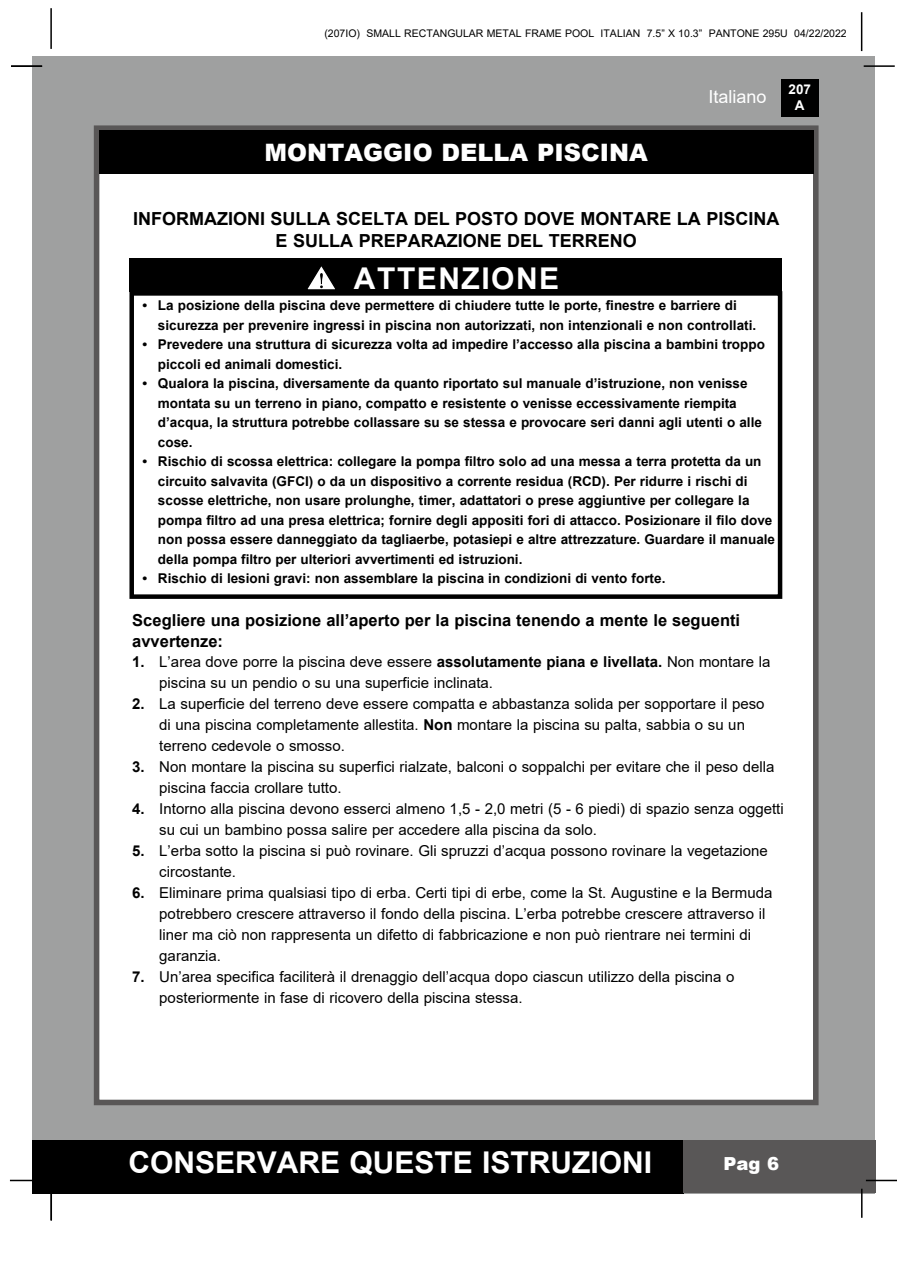
<style>
.page{position:relative;width:897px;height:1264px;background:#fff}
.page>*{position:absolute;margin:0;border:0;box-sizing:border-box;transform-origin:0 0}
.t1{font:700 30px "Arial";color:#fff}
.t2{font:700 30px "Arial";letter-spacing:.05em;color:#fff}
.t3{font:900 24px "Arial";color:#fff}
.t4{font:700 18px/21.6px "Arial";color:#000;text-align:center}
.t5{font:18px "Arial";color:#fff}
.t6{font:900 18px "Arial";color:#fff}
.t7{font:700 16.5px/21px "Arial";color:#000}
.t8{font:15px/21px "Arial";color:#000}
.t9{font:700 13.5px/19.5px "Arial";color:#000}
.t10{font:700 13.5px/16.2px "Arial";color:#fff;text-align:center}
.t11{font:10.5px "Arial";color:#000}
.s1{font-weight:700}
</style>
<div class="page">
<div style="left:33px;top:56px;width:842px;height:1137px;background:#9fa0a0"></div>
<div style="left:780px;top:79px;width:38px;height:38px;background:#000"></div>
<hr style="left:863px;top:65px;width:31px;height:2px;background:#000">
<hr style="left:50px;top:8px;width:2px;height:41px;background:#000">
<hr style="left:860px;top:12px;width:2px;height:39px;background:#000">
<div style="left:33px;top:1140px;width:650px;height:53px;background:#000"></div>
<div style="left:683px;top:1140px;width:192px;height:53px;background:#595757"></div>
<hr style="left:865px;top:1179px;width:31px;height:2px;background:#000">
<hr style="left:860px;top:1188px;width:2px;height:29px;background:#000">
<hr style="left:10px;top:1179px;width:31px;height:2px;background:#000">
<div style="left:94px;top:125px;width:724px;height:980px;background:#fff;border:6px solid #595757"></div>
<div style="left:99px;top:130px;width:714px;height:44px;background:#000"></div>
<hr style="left:50px;top:1190px;width:2px;height:30px;background:#000">
<hr style="left:11px;top:65px;width:31px;height:2px;background:#000">
<div style="left:129px;top:258px;width:653px;height:34px;background:#000"></div>
<div style="left:129px;top:291px;width:653px;height:308px;border:4px solid #000"></div>
<svg style="left:307px;top:266px;width:28px;height:24px"></svg>
<p class="t11" style="left:324px;top:26px;width:524px">(207IO) SMALL RECTANGULAR METAL FRAME POOL ITALIAN 7.5” X 10.3” PANTONE 295U 04/22/2022</p>
<h2 class="t3" style="left:264px;top:135px;width:384px">MONTAGGIO DELLA PISCINA</h2>
<h3 class="t5" style="left:708px;top:84px;width:60px">Italiano</h3>
<p class="t10" style="left:788px;top:81px;width:24px">207<br>A</p>
<h3 class="t4" style="left:133px;top:208px;width:648px">INFORMAZIONI SULLA SCELTA DEL POSTO DOVE MONTARE LA PISCINA<br>E SULLA PREPARAZIONE DEL TERRENO</h3>
<h1 class="t2" style="left:354px;top:257px;width:207px">ATTENZIONE</h1>
<p class="t9" style="left:158px;top:296px;width:599px;text-indent:-15px">• La posizione della piscina deve permettere di chiudere tutte le porte, finestre e barriere di sicurezza per prevenire ingressi in piscina non autorizzati, non intenzionali e non controllati.</p>
<p class="t9" style="left:158px;top:335px;width:608px;text-indent:-15px">• Prevedere una struttura di sicurezza volta ad impedire l’accesso alla piscina a bambini troppo piccoli ed animali domestici.</p>
<p class="t9" style="left:158px;top:374px;width:605px;text-indent:-15px">• Qualora la piscina, diversamente da quanto riportato sul manuale d’istruzione, non venisse montata su un terreno in piano, compatto e resistente o venisse eccessivamente riempita d’acqua, la struttura potrebbe collassare su se stessa e provocare seri danni agli utenti o alle cose.</p>
<p class="t9" style="left:158px;top:452px;width:618px;text-indent:-15px">• Rischio di scossa elettrica: collegare la pompa filtro solo ad una messa a terra protetta da un circuito salvavita (GFCI) o da un dispositivo a corrente residua (RCD). Per ridurre i rischi di scosse elettriche, non usare prolunghe, timer, adattatori o prese aggiuntive per collegare la pompa filtro ad una presa elettrica; fornire degli appositi fori di attacco. Posizionare il filo dove non possa essere danneggiato da tagliaerbe, potasiepi e altre attrezzature. Guardare il manuale della pompa filtro per ulteriori avvertimenti ed istruzioni.</p>
<p class="t9" style="left:142px;top:569px;width:524px">• Rischio di lesioni gravi: non assemblare la piscina in condizioni di vento forte.</p>
<p class="t7" style="left:132px;top:610px;width:609px">Scegliere una posizione all’aperto per la piscina tenendo a mente le seguenti avvertenze:</p>
<p class="t8" style="left:159px;top:651px;width:612px;text-indent:-27px"><span class="s1">1.</span> L’area dove porre la piscina deve essere <span class="s1">assolutamente piana e livellata.</span> Non montare la piscina su un pendio o su una superficie inclinata.</p>
<p class="t8" style="left:159px;top:693px;width:606px;text-indent:-27px"><span class="s1">2.</span> La superficie del terreno deve essere compatta e abbastanza solida per sopportare il peso di una piscina completamente allestita. <span class="s1">Non</span> montare la piscina su palta, sabbia o su un terreno cedevole o smosso.</p>
<p class="t8" style="left:159px;top:756px;width:616px;text-indent:-27px"><span class="s1">3.</span> Non montare la piscina su superfici rialzate, balconi o soppalchi per evitare che il peso della piscina faccia crollare tutto.</p>
<p class="t8" style="left:159px;top:798px;width:626px;text-indent:-27px"><span class="s1">4.</span> Intorno alla piscina devono esserci almeno 1,5 - 2,0 metri (5 - 6 piedi) di spazio senza oggetti su cui un bambino possa salire per accedere alla piscina da solo.</p>
<p class="t8" style="left:159px;top:840px;width:610px;text-indent:-27px"><span class="s1">5.</span> L’erba sotto la piscina si può rovinare. Gli spruzzi d’acqua possono rovinare la vegetazione circostante.</p>
<p class="t8" style="left:159px;top:882px;width:614px;text-indent:-27px"><span class="s1">6.</span> Eliminare prima qualsiasi tipo di erba. Certi tipi di erbe, come la St. Augustine e la Bermuda potrebbero crescere attraverso il fondo della piscina. L’erba potrebbe crescere attraverso il liner ma ciò non rappresenta un difetto di fabbricazione e non può rientrare nei termini di garanzia.</p>
<p class="t8" style="left:159px;top:966px;width:576px;text-indent:-27px"><span class="s1">7.</span> Un’area specifica faciliterà il drenaggio dell’acqua dopo ciascun utilizzo della piscina o posteriormente in fase di ricovero della piscina stessa.</p>
<h1 class="t1" style="left:128px;top:1141px;width:525px">CONSERVARE QUESTE ISTRUZIONI</h1>
<h3 class="t6" style="left:723px;top:1150px;width:57px">Pag 6</h3>
</div>
